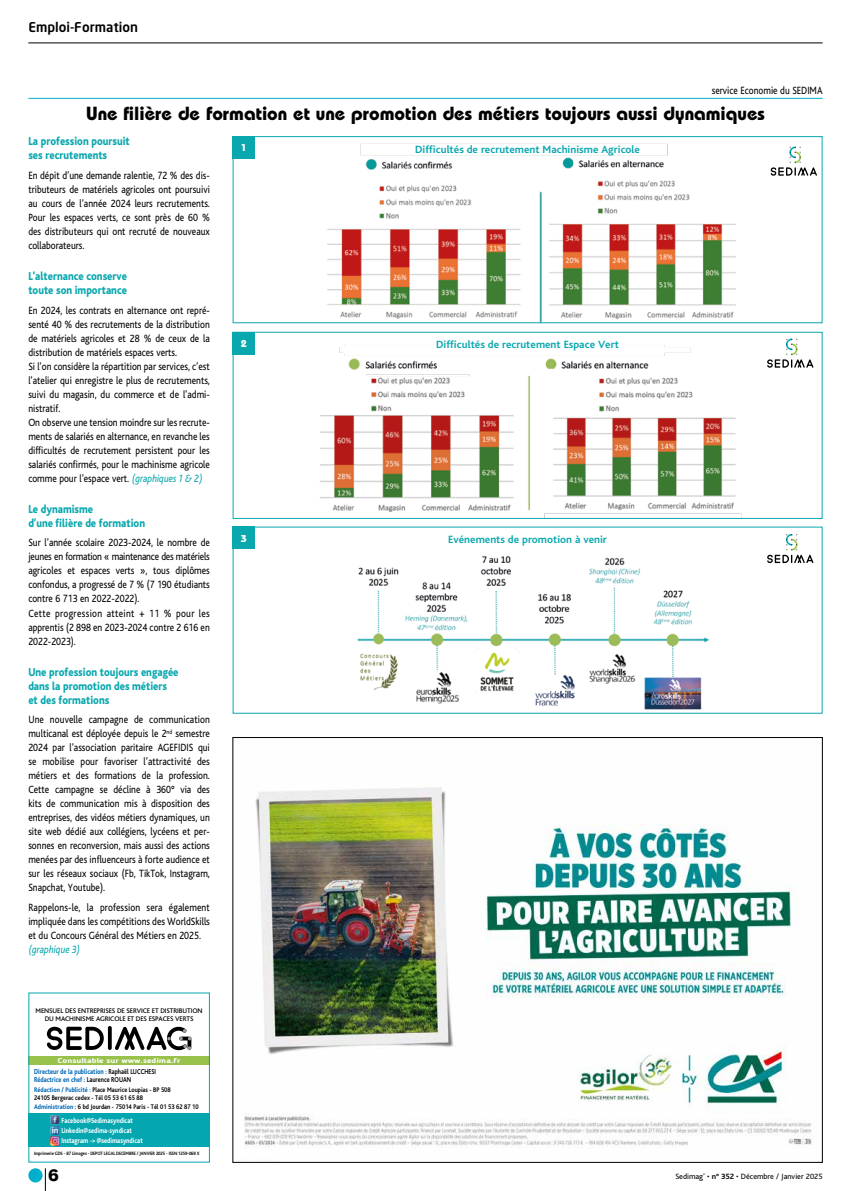
<style>
.page{position:relative;width:851px;height:1191px;background:#fff}
.page>*{position:absolute;margin:0;border:0;box-sizing:border-box;transform-origin:0 0}
.t1{font:700 19px "Bauhaus";color:#000}
.t2{font:17px "Bureau Eagle";color:#000}
.t3{font:500 13.4px "Neo Sans Std";color:#000}
.t4{font:800 12px/14px "Bliss";color:#09a7ae;scale:.85 1}
.t5{font:11px/14px "Bliss";color:#000;text-align:justify;scale:.85 1}
.t6{font:700 11px "Bliss";color:#09a7ae}
.t7{font:italic 11px "Bliss";color:#09a7ae;scale:.85 1}
.t8{font:700 10px "Bauhaus";color:#fff;scale:1.11 1}
.t9{font:8px "Bliss";color:#000}
.t10{font:800 7.6px/10.1px "Bliss";color:#fff;scale:.8 1}
.t11{font:800 7.5px/8px "Bliss";color:#0069b4;scale:.8 1}
.t12{font:700 7px/8px "Bliss";color:#000;scale:.85 1}
.t13{font:500 7px/8px "Bliss";letter-spacing:-.015em;color:#000;text-align:center}
.t14{font:700 7px "Blogger Sans";color:#fff;scale:1.3 1}
.t15{font:700 5px "Bliss";letter-spacing:-.02em;color:#000;scale:.88 1}
.s1{font-style:italic;color:#09a7ae}
.s2{font-weight:700;color:#000}
.s3{font-weight:800;color:#0069b4}
.s4{color:#0069b4}
.s5{font-weight:700}
</style>
<div class="page">
<div style="left:28px;top:1168px;width:15px;height:14px;background:#00afcb;border-radius:50%"></div>
<svg style="left:45px;top:1168px;width:1px;height:23px"></svg>
<hr style="left:28px;top:42px;width:794px;height:1px;background:#000">
<hr style="left:28px;top:98px;width:794px;height:1px;background:#00afcb">
<img style="left:244px;top:787px;width:568px;height:361px">
<div style="left:28px;top:1113px;width:182px;height:34px;background:#04a6b0"></div>
<svg style="left:50px;top:1115px;width:9px;height:30px"></svg>
<div style="left:28px;top:1056px;width:182px;height:8px;background:#98c24b"></div>
<svg style="left:47px;top:1026px;width:145px;height:24px"></svg>
<div style="left:28px;top:992px;width:182px;height:170px;border:1px solid #04a6b0"></div>
<img style="left:327px;top:143px;width:409px;height:178px">
<div style="left:232px;top:136px;width:590px;height:187px;border:1px solid #09a7ae"></div>
<svg style="left:770px;top:147px;width:46px;height:29px"></svg>
<div style="left:232px;top:136px;width:23px;height:23px;background:#09a7ae"></div>
<img style="left:319px;top:345px;width:423px;height:172px">
<div style="left:232px;top:332px;width:590px;height:187px;border:1px solid #09a7ae"></div>
<svg style="left:767px;top:338px;width:46px;height:30px"></svg>
<div style="left:232px;top:332px;width:23px;height:22px;background:#09a7ae"></div>
<img style="left:357px;top:555px;width:352px;height:155px">
<div style="left:232px;top:526px;width:23px;height:23px;background:#09a7ae"></div>
<svg style="left:767px;top:534px;width:46px;height:29px"></svg>
<p class="t3" style="left:28px;top:19px;width:111px">Emploi-Formation</p>
<p class="t5" style="left:711px;top:83px;width:132px">service Economie du SEDIMA</p>
<h1 class="t1" style="left:86px;top:101px;width:680px">Une filière de formation et une promotion des métiers toujours aussi dynamiques</h1>
<p class="t4" style="left:28px;top:135px;width:121px">La profession poursuit ses recrutements</p>
<p class="t5" style="left:28px;top:169px;width:215px">En dépit d’une demande ralentie, 72 % des dis&shy;tributeurs de matériels agricoles ont poursuivi au cours de l’année 2024 leurs recrutements.<br>Pour les espaces verts, ce sont près de 60 % des distributeurs qui ont recruté de nouveaux collaborateurs.</p>
<p class="t4" style="left:28px;top:269px;width:118px">L’alternance conserve toute son importance</p>
<p class="t5" style="left:28px;top:303px;width:215px;text-align:left">En 2024, les contrats en alternance ont repré&shy;senté 40 % des recrutements de la distribution de matériels agricoles et 28 % de ceux de la distribution de matériels espaces verts.<br>Si l’on considère la répartition par services, c’est l’atelier qui enregistre le plus de recrutements, suivi du magasin, du commerce et de l’admi&shy;nistratif.<br>On observe une tension moindre sur les recrute&shy;ments de salariés en alternance, en revanche les difficultés de recrutement persistent pour les salariés confirmés, pour le machinisme agricole comme pour l’espace vert. <span class="s1">(graphiques 1 &amp; 2)</span></p>
<p class="t4" style="left:28px;top:502px;width:139px">Le dynamisme<br>d’une filière de formation</p>
<p class="t5" style="left:28px;top:536px;width:215px;text-align:left">Sur l’année scolaire 2023-2024, le nombre de jeunes en formation « maintenance des matériels agricoles et espaces verts », tous diplômes confondus, a progressé de 7 % (7 190 étudiants contre 6 713 en 2022-2022).<br>Cette progression atteint + 11 % pour les apprentis (2 898 en 2023-2024 contre 2 616 en 2022-2023).</p>
<p class="t4" style="left:28px;top:665px;width:178px">Une profession toujours engagée dans la promotion des métiers et des formations</p>
<p class="t5" style="left:28px;top:713px;width:215px">Une nouvelle campagne de communication multicanal est déployée depuis le 2<sup>nd</sup> semestre 2024 par l’association paritaire AGEFIDIS qui se mobilise pour favoriser l’attractivité des métiers et des formations de la profession.<br>Cette campagne se décline à 360° via des kits de communication mis à disposition des entreprises, des vidéos métiers dynamiques, un site web dédié aux collégiens, lycéens et per&shy;sonnes en reconversion, mais aussi des actions menées par des influenceurs à forte audience et sur les réseaux sociaux (Fb, TikTok, Instagram, Snapchat, Youtube).</p>
<p class="t5" style="left:28px;top:900px;width:215px">Rappelons-le, la profession sera également impliquée dans les compétitions des WorldSkills et du Concours Général des Métiers en 2025.</p>
<p class="t7" style="left:28px;top:943px;width:63px">(graphique 3)</p>
<p class="t13" style="left:36px;top:1006px;width:168px">MENSUEL DES ENTREPRISES DE SERVICE ET DISTRIBUTION<br>DU MACHINISME AGRICOLE ET DES ESPACES VERTS</p>
<p class="t14" style="left:58px;top:1056px;width:96px">Consultable sur www.sedima.fr</p>
<p class="t11" style="left:34px;top:1067px;width:154px">Directeur de la publication : <span class="s2">Raphaël LUCCHESI<br></span>Rédactrice en chef : <span class="s2">Laurence ROUAN</span></p>
<p class="t12" style="left:34px;top:1085px;width:162px"><span class="s3">Rédaction / Publicité</span> <span class="s4">:</span> Place Maurice Loupias - BP 508<br>24105 Bergerac cedex - Tél 05 53 61 65 88</p>
<p class="t12" style="left:34px;top:1102px;width:195px"><span class="s3">Administration :</span> 6 bd Jourdan - 75014 Paris - Tél 01 53 62 87 10</p>
<p class="t10" style="left:62px;top:1115px;width:103px">Facebook@Sedimasyndicat<br>Linkedin@sedima-syndicat<br>Instagram -&gt; @sedimasyndicat</p>
<p class="t15" style="left:34px;top:1150px;width:190px">Imprimerie GDS - 87 Limoges - DEPOT LEGAL DECEMBRE / JANVIER 2025 - ISSN 1259-069 X</p>
<p class="t8" style="left:241px;top:142px;width:7px">1</p>
<p class="t6" style="left:415px;top:143px;width:226px">Difficultés de recrutement Machinisme Agricole</p>
<p class="t8" style="left:241px;top:337px;width:7px">2</p>
<p class="t6" style="left:436px;top:339px;width:184px">Difficultés de recrutement Espace Vert</p>
<p class="t8" style="left:241px;top:532px;width:7px">3</p>
<p class="t6" style="left:448px;top:534px;width:160px">Evénements de promotion à venir</p>
<h2 class="t2" style="left:48px;top:1166px;width:12px">6</h2>
<p class="t9" style="left:675px;top:1171px;width:149px">Sedimag’ • <span class="s5">n° 352</span> • Décembre / Janvier 2025</p>
</div>
